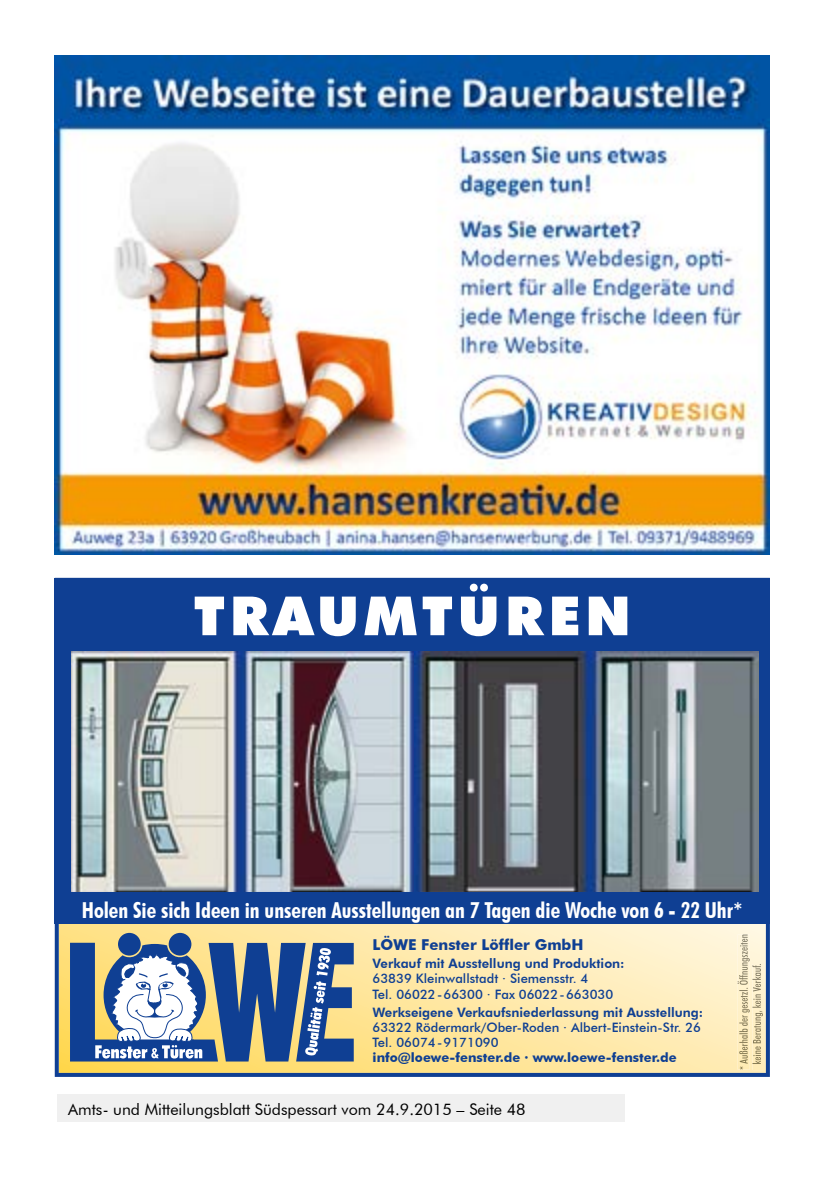
<style>
.page{position:relative;width:840px;height:1191px;background:#fff}
.page>*{position:absolute;margin:0;border:0;box-sizing:border-box;transform-origin:0 0}
.t1{font:900 54px "Futura BT";letter-spacing:.09em;color:#fff}
.t2{font:700 condensed 22px "Futura BT";color:#fff}
.t3{font:16px "Futura BT";color:#000}
.t4{font:700 15px "Futura BT";color:#0f3f93}
.t5{font:500 13px/15.6px "Futura BT";color:#0f3f93}
.t6{font:800 13px "Futura BT";color:#0f3f93}
.t7{font:700 13px "Futura BT";color:#0f3f93}
</style>
<div class="page">
<div style="left:57px;top:1095px;width:567px;height:27px;background:#f0f0f0"></div>
<svg style="left:55px;top:923px;width:714px;height:154px;background:#eedeaa"></svg>
<div style="left:169px;top:933px;width:22px;height:22px;background:#0f3f93;border-radius:50%"></div>
<div style="left:118px;top:933px;width:23px;height:22px;background:#0f3f93;border-radius:50%"></div>
<svg style="left:70px;top:939px;width:283px;height:126px"></svg>
<div style="left:55px;top:578px;width:714px;height:345px;background:#0f3f93"></div>
<img style="left:71px;top:652px;width:687px;height:239px">
<svg style="left:737px;top:934px;width:25px;height:136px;background:#ebdfbc"></svg>
<img style="left:752px;top:964px;width:10px;height:106px">
<img style="left:55px;top:55px;width:714px;height:499px">
<h1 class="t1" style="left:194px;top:583px;width:438px">TRAUMTÜREN</h1>
<h2 class="t2" style="left:82px;top:896px;width:662px">Holen Sie sich Ideen in unseren Ausstellungen an 7 Tagen die Woche von 6 - 22 Uhr*</h2>
<p class="t4" style="left:372px;top:935px;width:212px">LÖWE Fenster Löffler GmbH</p>
<p class="t6" style="left:372px;top:955px;width:253px">Verkauf mit Ausstellung und Produktion:</p>
<p class="t5" style="left:372px;top:970px;width:242px">63839 Kleinwallstadt ∙ Siemensstr. 4<br>Tel. 06022-66300 ∙ Fax 06022-663030</p>
<p class="t6" style="left:372px;top:1004px;width:332px">Werkseigene Verkaufsniederlassung mit Ausstellung:</p>
<p class="t5" style="left:372px;top:1019px;width:330px;line-height:15px">63322 Rödermark/Ober-Roden ∙ Albert-Einstein-Str. 26<br>Tel. 06074-9171090</p>
<p class="t7" style="left:372px;top:1049px;width:305px">info@loewe-fenster.de ∙ www.loewe-fenster.de</p>
<p class="t3" style="left:68px;top:1099px;width:459px">Amts- und Mitteilungsblatt Südspessart vom 24.9.2015 – Seite 48</p>
</div>
